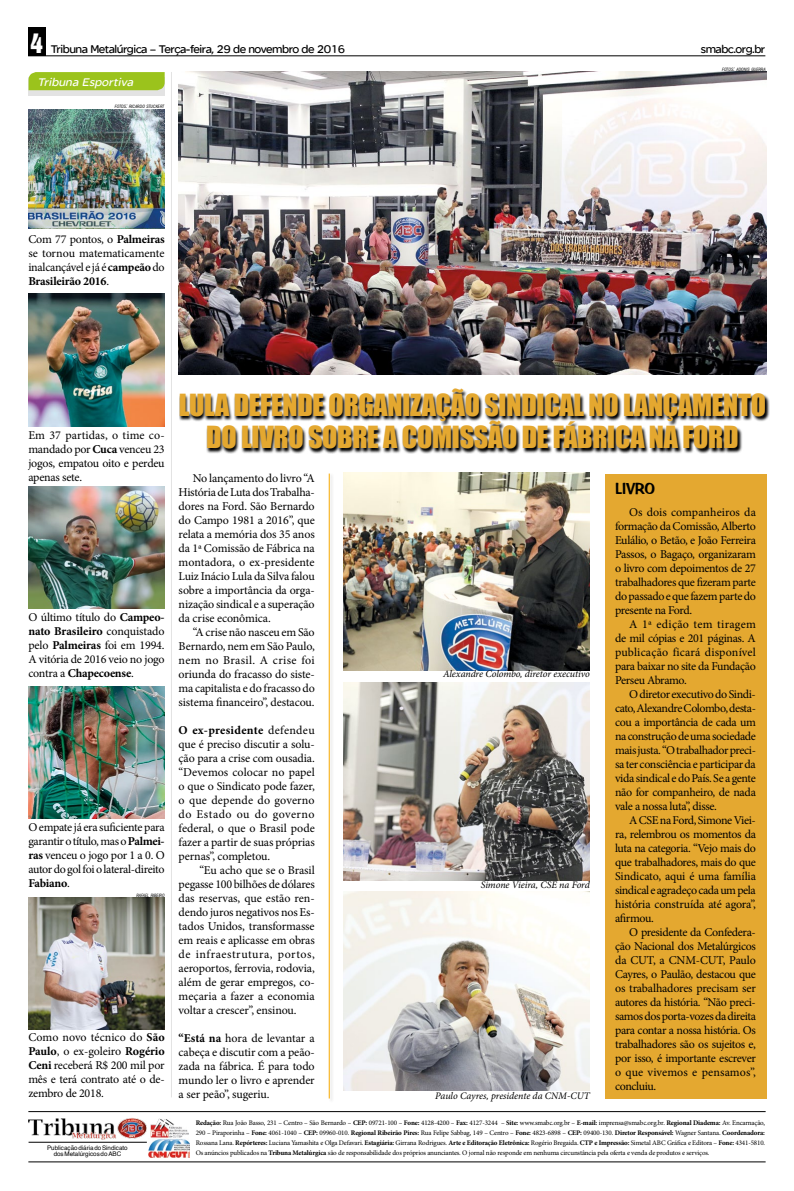
<style>
.page{position:relative;width:794px;height:1191px;background:#fff}
.page>*{position:absolute;margin:0;border:0;box-sizing:border-box;transform-origin:0 0}
.t1{font:28px/32px "Impact";letter-spacing:-.01em;color:#e4a830;text-align:center}
.t2{font:16px "Impress BT";color:#000}
.t3{font:12px/14px "Minion Pro";letter-spacing:-.02em;color:#000;text-align:justify}
.t4{font:12px "SE Optimist Semi";letter-spacing:-.04em;color:#000}
.t5{font:italic 12px "SE Optimist Semi";color:#fff}
.t6{font:italic 10px "Minion Pro";letter-spacing:-.01em;color:#000}
.t7{font:7px/10px "Minion Pro";letter-spacing:-.02em;color:#000;text-align:justify}
.t8{font:6.2px/6.2px "Helvetica";color:#000;text-align:center}
.t9{font:italic condensed 4.4px "Swiss 721 BT";color:#000}
.s1{font-family:"Helvetica Inserat";font-size:25px;color:#fff}
.s2{font-size:6.2px}
.s3{font-weight:700}
</style>
<div class="page">
<img style="left:344px;top:682px;width:246px;height:198px">
<div style="left:605px;top:473px;width:161px;height:625px;background:#e4a830"></div>
<img style="left:179px;top:72px;width:587px;height:302px">
<svg style="left:29px;top:90px;width:136px;height:6px"></svg>
<svg style="left:29px;top:72px;width:136px;height:18px;background:#9cc31f"></svg>
<img style="left:28px;top:109px;width:136px;height:119px">
<img style="left:28px;top:294px;width:136px;height:132px">
<img style="left:28px;top:486px;width:136px;height:123px">
<img style="left:29px;top:686px;width:136px;height:133px">
<img style="left:28px;top:898px;width:136px;height:131px">
<div style="left:28px;top:27px;width:17px;height:29px;background:#000"></div>
<hr style="left:28px;top:55px;width:737px;height:1px;background:#000">
<img style="left:29px;top:1118px;width:118px;height:22px">
<hr style="left:28px;top:1111px;width:737px;height:1px;background:#000">
<img style="left:148px;top:1138px;width:41px;height:19px">
<hr style="left:28px;top:1161px;width:737px;height:1px;background:#000">
<hr style="left:29px;top:1141px;width:118px;height:1px;background:#000">
<img style="left:151px;top:1118px;width:37px;height:19px">
<hr style="left:171px;top:72px;width:1px;height:1025px;background:#e3e3e3">
<svg style="left:179px;top:390px;width:590px;height:64px"></svg>
<div style="left:328px;top:473px;width:6px;height:630px;background:#f5f5f5"></div>
<hr style="left:329px;top:473px;width:1px;height:625px;background:#f8a900">
<img style="left:344px;top:473px;width:246px;height:197px">
<img style="left:344px;top:891px;width:246px;height:199px">
<p class="t4" style="left:30px;top:42px;width:316px"><span class="s1">4</span> Tribuna Metalúrgica – Terça-feira, 29 de novembro de 2016</p>
<p class="t5" style="left:37px;top:75px;width:100px">Tribuna Esportiva</p>
<p class="t9" style="left:115px;top:103px;width:51px">FOTOS<span class="s2">:</span> RICARDO STUCKERT</p>
<p class="t3" style="left:28px;top:232px;width:138px">Com 77 pontos, o <span class="s3">Palmeiras </span>se tornou matematicamente inalcançável e já é <span class="s3">campeão</span> do <span class="s3">Brasileirão 2016</span>.</p>
<p class="t4" style="left:701px;top:42px;width:66px">smabc.org.br</p>
<p class="t9" style="left:722px;top:67px;width:45px">FOTOS<span class="s2">:</span> ADONIS GUERRA</p>
<p class="t3" style="left:28px;top:428px;width:138px">Em 37 partidas, o time co&shy;mandado por <span class="s3">Cuca</span> venceu 23 jogos, empatou oito e perdeu apenas sete.</p>
<p class="t3" style="left:28px;top:610px;width:138px">O último título do <span class="s3">Campeo&shy;nato Brasileiro</span> conquistado pelo <span class="s3">Palmeiras</span> foi em 1994.<br>A vitória de 2016 veio no jogo contra a <span class="s3">Chapecoense</span>.</p>
<p class="t3" style="left:28px;top:820px;width:138px">O empate já era suficiente para garantir o título, mas o <span class="s3">Palmei&shy;ras</span> venceu o jogo por 1 a 0. O autor do gol foi o lateral-direito <span class="s3">Fabiano</span>.</p>
<p class="t9" style="left:136px;top:893px;width:30px">RAFAEL RIBEIRO</p>
<p class="t3" style="left:28px;top:1030px;width:138px">Como novo técnico do <span class="s3">São Paulo</span>, o ex-goleiro <span class="s3">Rogério Ceni</span> receberá R$ 200 mil por mês e terá contrato até o de&shy;zembro de 2018.</p>
<p class="t8" style="left:47px;top:1144px;width:82px">Publicação diária do Sindicato dos Metalúrgicos do ABC</p>
<h1 class="t1" style="left:179px;top:388px;width:589px">LULA DEFENDE ORGANIZAÇÃO SINDICAL NO LANÇAMENTO<br>DO LIVRO SOBRE A COMISSÃO DE FÁBRICA NA FORD</h1>
<p class="t3" style="left:179px;top:471px;width:138px;text-indent:14px">No lançamento do livro “A História de Luta dos Trabalha&shy;dores na Ford. São Bernardo do Campo 1981 a 2016”, que relata a memória dos 35 anos da 1ª Comissão de Fábrica na montadora, o ex-presidente Luiz Inácio Lula da Silva falou sobre a importância da orga&shy;nização sindical e a superação da crise econômica.</p>
<p class="t3" style="left:179px;top:625px;width:138px;text-indent:14px">“A crise não nasceu em São Bernardo, nem em São Paulo, nem no Brasil. A crise foi oriunda do fracasso do siste&shy;ma capitalista e do fracasso do sistema financeiro”, destacou.</p>
<p class="t3" style="left:179px;top:723px;width:138px"><span class="s3">O ex-presidente</span> defendeu que é preciso discutir a solu&shy;ção para a crise com ousadia. “Devemos colocar no papel o que o Sindicato pode fazer, o que depende do governo do Estado ou do governo federal, o que o Brasil pode fazer a partir de suas próprias pernas”, completou.</p>
<p class="t3" style="left:179px;top:863px;width:138px;text-indent:21px">“Eu acho que se o Brasil pegasse 100 bilhões de dólares das reservas, que estão ren&shy;dendo juros negativos nos Es&shy;tados Unidos, transformasse em reais e aplicasse em obras de infraestrutura, portos, aeroportos, ferrovia, rodovia, além de gerar empregos, co&shy;meçaria a fazer a economia voltar a crescer”, ensinou.</p>
<p class="t3" style="left:179px;top:1031px;width:138px"><span class="s3">“Está na</span> hora de levantar a cabeça e discutir com a peão&shy;zada na fábrica. É para todo mundo ler o livro e aprender a ser peão”, sugeriu.</p>
<h2 class="t2" style="left:615px;top:479px;width:42px">LIVRO</h2>
<p class="t3" style="left:615px;top:505px;width:142px;text-indent:14px">Os dois companheiros da formação da Comissão, Alberto Eulálio, o Betão, e João Ferreira Passos, o Bagaço, organizaram o livro com depoimentos de 27 trabalhadores que fizeram parte do passado e que fazem parte do presente na Ford.</p>
<p class="t3" style="left:615px;top:617px;width:142px;text-indent:14px">A 1ª edição tem tiragem de mil cópias e 201 páginas. A publicação ficará disponível para baixar no site da Fundação Perseu Abramo.</p>
<p class="t3" style="left:615px;top:687px;width:142px;text-indent:14px">O diretor executivo do Sindi&shy;cato, Alexandre Colombo, desta&shy;cou a importância de cada um na construção de uma sociedade mais justa. “O trabalhador preci&shy;sa ter consciência e participar da vida sindical e do País. Se a gente não for companheiro, de nada vale a nossa luta”, disse.</p>
<p class="t3" style="left:615px;top:813px;width:142px;text-indent:14px">A CSE na Ford, Simone Viei&shy;ra, relembrou os momentos da luta na categoria. “Vejo mais do que trabalhadores, mais do que Sindicato, aqui é uma família sindical e agradeço cada um pela história construída até agora”, afirmou.</p>
<p class="t3" style="left:615px;top:925px;width:142px;text-indent:14px">O presidente da Confedera&shy;ção Nacional dos Metalúrgicos da CUT, a CNM-CUT, Paulo Cayres, o Paulão, destacou que os trabalhadores precisam ser autores da história. “Não preci&shy;samos dos porta-vozes da direita para contar a nossa história. Os trabalhadores são os sujeitos e, por isso, é importante escrever o que vivemos e pensamos”, concluiu.</p>
<p class="t6" style="left:443px;top:667px;width:148px">Alexandre Colombo, diretor executivo</p>
<p class="t6" style="left:481px;top:877px;width:110px">Simone Vieira, CSE na Ford</p>
<p class="t6" style="left:435px;top:1088px;width:156px">Paulo Cayres, presidente da CNM-CUT</p>
<p class="t7" style="left:196px;top:1117px;width:571px"><span class="s3">Redação:</span> Rua João Basso, 231 – Centro – São Bernardo – <span class="s3">CEP:</span> 09721-100 – <span class="s3">Fone:</span> 4128-4200 – <span class="s3">Fax:</span> 4127-3244 – <span class="s3">Site:</span> www.smabc.org.br – <span class="s3">E-mail:</span> imprensa@smabc.org.br. <span class="s3">Regional Diadema:</span> Av. Encarnação, 290 – Piraporinha – <span class="s3">Fone:</span> 4061-1040 – <span class="s3">CEP:</span> 09960-010. <span class="s3">Regional Ribeirão Pires:</span> Rua Felipe Sabbag, 149 – Centro – <span class="s3">Fone:</span> 4823-6898 – <span class="s3">CEP:</span> 09400-130. <span class="s3">Diretor Responsável:</span> Wagner Santana. <span class="s3">Coordenadora:<br></span>Rossana Lana. <span class="s3">Repórteres:</span> Luciana Yamashita e Olga Defavari. <span class="s3">Estagiária:</span> Girrana Rodrigues. <span class="s3">Arte e Editoração Eletrônica:</span> Rogério Bregaida. <span class="s3">CTP e Impressão:</span> Simetal ABC Gráfica e Editora – <span class="s3">Fone:</span> 4341-5810.<br>Os anúncios publicados na <span class="s3">Tribuna Metalúrgica</span> são de responsabilidade dos próprios anunciantes. O jornal não responde em nenhuma circunstância pela oferta e venda de produtos e serviços.</p>
</div>
